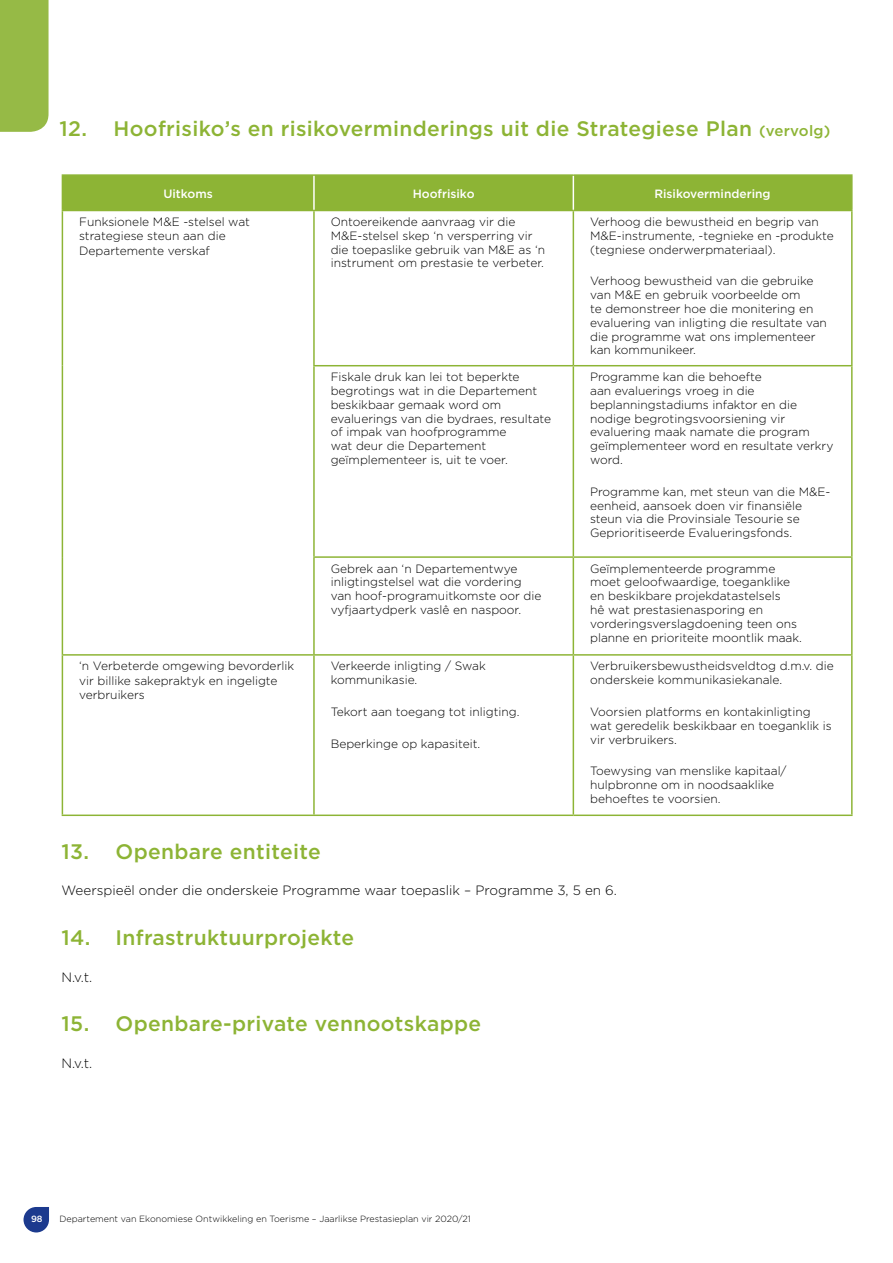
<style>
.page{position:relative;width:893px;height:1263px;background:#fff}
.page>*{position:absolute;margin:0;border:0;box-sizing:border-box;transform-origin:0 0}
.t1{font:500 21px "Gotham";letter-spacing:.015em;color:#8db435}
.t2{font:300 13.5px "Gotham";color:#000}
.t3{font:300 12px/13.8px "Gotham";color:#000}
.t4{font:500 12px "Gotham";color:#fff}
.t5{font:300 9px "Gotham";color:#000}
.t6{font:500 9px "Gotham";color:#fff}
.s1{font-size:15px}
</style>
<div class="page">
<svg style="left:24px;top:1207px;width:25px;height:25px"></svg>
<div style="left:0;top:0;width:49px;height:132px;background:#96ba46"></div>
<div style="left:63px;top:176px;width:788px;height:34px;background:#8db435"></div>
<hr style="left:62px;top:174px;width:252px;height:2px;background:#8db435">
<hr style="left:62px;top:176px;width:1px;height:34px;background:#8db435">
<hr style="left:314px;top:174px;width:259px;height:2px;background:#8db435">
<hr style="left:573px;top:174px;width:280px;height:2px;background:#8db435">
<hr style="left:851px;top:176px;width:2px;height:34px;background:#8db435">
<hr style="left:62px;top:210px;width:252px;height:1px;background:#8db435">
<hr style="left:314px;top:210px;width:259px;height:1px;background:#8db435">
<hr style="left:573px;top:210px;width:280px;height:1px;background:#8db435">
<hr style="left:62px;top:211px;width:1px;height:155px;background:#8db435">
<hr style="left:62px;top:366px;width:1px;height:191px;background:#8db435">
<hr style="left:62px;top:557px;width:1px;height:97px;background:#8db435">
<hr style="left:313px;top:211px;width:2px;height:154px;background:#8db435">
<hr style="left:573px;top:211px;width:1px;height:154px;background:#8db435">
<hr style="left:851px;top:211px;width:2px;height:154px;background:#8db435">
<hr style="left:313px;top:365px;width:260px;height:1px;background:#8db435">
<hr style="left:313px;top:366px;width:2px;height:190px;background:#8db435">
<hr style="left:573px;top:365px;width:280px;height:1px;background:#8db435">
<hr style="left:573px;top:366px;width:1px;height:190px;background:#8db435">
<hr style="left:851px;top:366px;width:2px;height:190px;background:#8db435">
<hr style="left:313px;top:556px;width:260px;height:2px;background:#8db435">
<hr style="left:313px;top:558px;width:2px;height:96px;background:#8db435">
<hr style="left:573px;top:556px;width:280px;height:2px;background:#8db435">
<hr style="left:573px;top:558px;width:1px;height:96px;background:#8db435">
<hr style="left:851px;top:558px;width:2px;height:96px;background:#8db435">
<hr style="left:62px;top:654px;width:252px;height:2px;background:#8db435">
<hr style="left:62px;top:656px;width:1px;height:158px;background:#8db435">
<hr style="left:314px;top:654px;width:259px;height:2px;background:#8db435">
<hr style="left:313px;top:656px;width:2px;height:158px;background:#8db435">
<hr style="left:573px;top:654px;width:280px;height:2px;background:#8db435">
<hr style="left:573px;top:656px;width:1px;height:158px;background:#8db435">
<hr style="left:851px;top:656px;width:2px;height:158px;background:#8db435">
<hr style="left:62px;top:814px;width:252px;height:2px;background:#8db435">
<hr style="left:314px;top:814px;width:259px;height:2px;background:#8db435">
<hr style="left:573px;top:814px;width:280px;height:2px;background:#8db435">
<hr style="left:313px;top:176px;width:2px;height:34px;background:#fff">
<hr style="left:573px;top:176px;width:1px;height:34px;background:#fff">
<h1 class="t1" style="left:60px;top:115px;width:772px">12. Hoofrisiko’s en risikoverminderings uit die Strategiese Plan <span class="s1">(vervolg)</span></h1>
<p class="t4" style="left:163px;top:185px;width:51px">Uitkoms</p>
<p class="t4" style="left:413px;top:185px;width:63px">H oofrisiko</p>
<p class="t4" style="left:654px;top:185px;width:118px">Risikovermindering</p>
<p class="t3" style="left:79px;top:214px;width:172px;line-height:14.4px">Funksionele M&amp;E -stelsel wat strategiese steun aan die<br>Departemente verskaf</p>
<p class="t3" style="left:331px;top:215px;width:216px">Ontoereikende aanvraag vir die M&amp;E-stelsel skep ‘n versperring vir die toepaslike gebruik van M&amp;E as ‘n instrument om prestasie te verbeter.</p>
<p class="t3" style="left:590px;top:215px;width:245px">Verhoog die bewustheid en begrip van<br>M&amp;E-instrumente, -tegnieke en -produkte (tegniese onderwerpmateriaal).</p>
<p class="t3" style="left:590px;top:274px;width:238px">Verhoog bewustheid van die gebruike van M&amp;E en gebruik voorbeelde om<br>te demonstreer hoe die monitering en evaluering van inligting die resultate van die programme wat ons implementeer kan kommunikeer.</p>
<p class="t3" style="left:331px;top:370px;width:222px">Fiskale druk kan lei tot beperkte begrotings wat in die Departement beskikbaar gemaak word om evaluerings van die bydraes, resultate of impak van hoofprogramme<br>wat deur die Departement geïmplementeer is, uit te voer.</p>
<p class="t3" style="left:590px;top:370px;width:245px">Programme kan die behoefte<br>aan evaluerings vroeg in die beplanningstadiums infaktor en die nodige begrotingsvoorsiening vir evaluering maak namate die program geïmplementeer word en resultate verkry word.</p>
<p class="t3" style="left:590px;top:484px;width:242px">Programme kan, met steun van die M&amp;E&shy;eenheid, aansoek doen vir finansiële steun via die Provinsiale Tesourie se Geprioritiseerde Evalueringsfonds.</p>
<p class="t3" style="left:331px;top:561px;width:212px">Gebrek aan ‘n Departementwye inligtingstelsel wat die vordering van hoof-programuitkomste oor die vyfjaartydperk vaslê en naspoor.</p>
<p class="t3" style="left:590px;top:561px;width:213px">Geïmplementeerde programme moet geloofwaardige, toeganklike en beskikbare projekdatastelsels<br>hê wat prestasienasporing en vorderingsverslagdoening teen ons planne en prioriteite moontlik maak.</p>
<p class="t3" style="left:79px;top:659px;width:216px;line-height:14.4px">‘n Verbeterde omgewing bevorderlik vir billike sakepraktyk en ingeligte verbruikers</p>
<p class="t3" style="left:331px;top:659px;width:157px">Verkeerde inligting / Swak kommunikasie.</p>
<p class="t3" style="left:331px;top:704px;width:190px">Tekort aan toegang tot inligting.</p>
<p class="t3" style="left:331px;top:736px;width:151px">Beperkinge op kapasiteit.</p>
<p class="t3" style="left:590px;top:659px;width:245px">Verbruikersbewustheidsveldtog d.m.v. die onderskeie kommunikasiekanale.</p>
<p class="t3" style="left:590px;top:704px;width:243px">Voorsien platforms en kontakinligting wat geredelik beskikbaar en toeganklik is vir verbruikers.</p>
<p class="t3" style="left:590px;top:764px;width:198px">Toewysing van menslike kapitaal/ hulpbronne om in noodsaaklike behoeftes te voorsien.</p>
<h1 class="t1" style="left:62px;top:837px;width:261px">13. Openbare entiteite</h1>
<p class="t2" style="left:62px;top:882px;width:557px">Weerspieël onder die onderskeie Programme waar toepaslik – Programme 3, 5 en 6.</p>
<h1 class="t1" style="left:62px;top:924px;width:294px">14. I nfrastruktuurprojekte</h1>
<p class="t2" style="left:62px;top:968px;width:32px">N.v.t.</p>
<h1 class="t1" style="left:62px;top:1010px;width:421px">15. Openbare-private vennootskappe</h1>
<p class="t2" style="left:62px;top:1054px;width:32px">N.v.t.</p>
<p class="t6" style="left:31px;top:1213px;width:13px">98</p>
<p class="t5" style="left:60px;top:1213px;width:413px">Departement van Ekonomiese Ontwikkeling en Toerisme – Jaarlikse Prestasieplan vir 2020/21</p>
</div>
